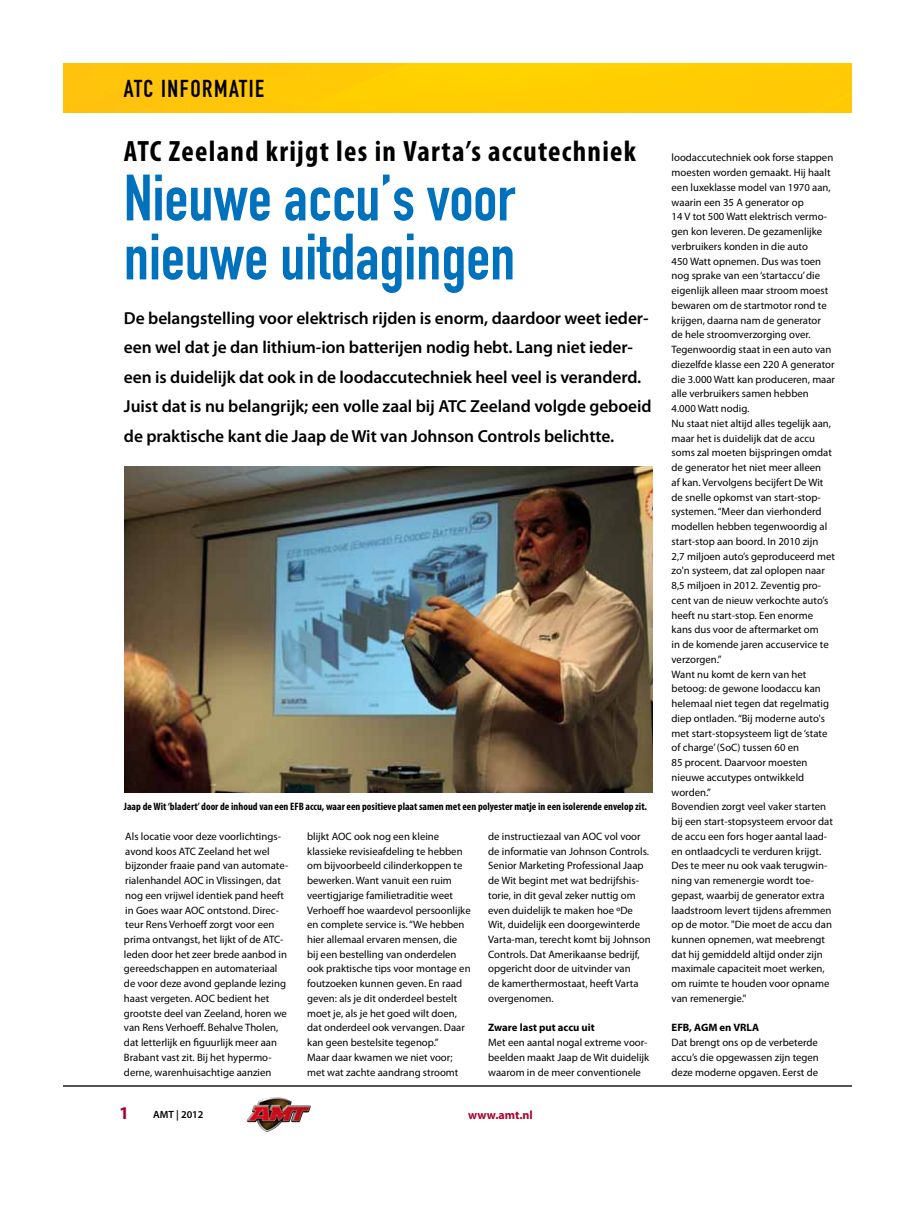
<style>
.page{position:relative;width:915px;height:1212px;background:#fff}
.page>*{position:absolute;margin:0;border:0;box-sizing:border-box;transform-origin:0 0}
.t1{font:64.35px/58.9px "DIN Engschrift Std";color:#0071bc}
.t2{font:700 condensed 29.55px "Myriad Pro";letter-spacing:.045em;color:#000}
.t3{font:24.15px "DIN Engschrift Std";letter-spacing:.065em;color:#000}
.t4{font:700 18px "Myriad Pro";color:#aa052e}
.t5{font:600 17.4px/29.5px "Myriad Pro";letter-spacing:-.005em;color:#000}
.t6{font:700 12px "Myriad Pro";color:#aa052e}
.t7{font:10.65px/14.7px "Myriad Pro";color:#000}
.t8{font:700 condensed 10.65px "Myriad Pro";color:#000}
.t9{font:700 10.65px "Myriad Pro";color:#000}
.t10{font:600 10.5px "Myriad Pro";color:#000}
</style>
<div class="page">
<img style="left:247px;top:1097px;width:63px;height:35px">
<hr style="left:64px;top:1085px;width:786px;height:1px;background:#000">
<img style="left:64px;top:64px;width:786px;height:48px">
<img style="left:124px;top:466px;width:528px;height:327px">
<h3 class="t3" style="left:124px;top:75px;width:142px">ATC INFORMATIE</h3>
<h2 class="t2" style="left:124px;top:133px;width:513px">ATC Zeeland krijgt les in Varta’s accutechniek</h2>
<h1 class="t1" style="left:124px;top:169px;width:392px">Nieuwe accu’s voor nieuwe uitdagingen</h1>
<p class="t5" style="left:124px;top:303px;width:529px">De belangstelling voor elektrisch rijden is enorm, daardoor weet ieder&shy;een wel dat je dan lithium-ion batterijen nodig hebt. Lang niet ieder&shy;een is duidelijk dat ook in de loodaccutechniek heel veel is veranderd.<br>Juist dat is nu belangrijk; een volle zaal bij ATC Zeeland volgde geboeid de praktische kant die Jaap de Wit van Johnson Controls belichtte.</p>
<p class="t8" style="left:124px;top:800px;width:524px">Jaap de Wit ‘bladert’ door de inhoud van een EFB accu, waar een positieve plaat samen met een polyester matje in een isolerende envelop zit.</p>
<p class="t7" style="left:124px;top:829px;width:166px">Als locatie voor deze voorlichtings&shy;avond koos ATC Zeeland het wel bijzonder fraaie pand van automate&shy;rialenhandel AOC in Vlissingen, dat nog een vrijwel identiek pand heeft in Goes waar AOC ontstond. Direc&shy;teur Rens Verhoeff zorgt voor een prima ontvangst, het lijkt of de ATC&shy;leden door het zeer brede aanbod in gereedschappen en automateriaal de voor deze avond geplande lezing haast vergeten. AOC bedient het grootste deel van Zeeland, horen we van Rens Verhoeff. Behalve Tholen, dat letterlijk en figuurlijk meer aan Brabant vast zit. Bij het hypermo&shy;derne, warenhuisachtige aanzien</p>
<p class="t7" style="left:307px;top:829px;width:165px">blijkt AOC ook nog een kleine klassieke revisieafdeling te hebben om bijvoorbeeld cilinderkoppen te bewerken. Want vanuit een ruim veertigjarige familietraditie weet Verhoeff hoe waardevol persoonlijke en complete service is. “We hebben hier allemaal ervaren mensen, die bij een bestelling van onderdelen ook praktische tips voor montage en foutzoeken kunnen geven. En raad geven: als je dit onderdeel bestelt moet je, als je het goed wilt doen, dat onderdeel ook vervangen. Daar kan geen bestelsite tegenop.”<br>Maar daar kwamen we niet voor; met wat zachte aandrang stroomt</p>
<p class="t7" style="left:488px;top:829px;width:164px">de instructiezaal van AOC vol voor de informatie van Johnson Controls.<br>Senior Marketing Professional Jaap de Wit begint met wat bedrijfshis&shy;torie, in dit geval zeker nuttig om even duidelijk te maken hoe ºDe<br>Wit, duidelijk een doorgewinterde<br>Varta-man, terecht komt bij Johnson<br>Controls. Dat Amerikaanse bedrijf, opgericht door de uitvinder van<br>de kamerthermostaat, heeft Varta overgenomen.</p>
<p class="t9" style="left:488px;top:1021px;width:108px">Zware last put accu uit</p>
<p class="t7" style="left:488px;top:1035px;width:162px">Met een aantal nogal extreme voor&shy;beelden maakt Jaap de Wit duidelijk waarom in de meer conventionele</p>
<h3 class="t4" style="left:119px;top:1101px;width:11px">1</h3>
<p class="t10" style="left:153px;top:1107px;width:52px">AMT | 2012</p>
<p class="t6" style="left:468px;top:1107px;width:66px">www.amt.nl</p>
<p class="t7" style="left:671px;top:150px;width:165px">loodaccutechniek ook forse stappen moesten worden gemaakt. Hij haalt een luxeklasse model van 1970 aan, waarin een 35 A generator op<br>14 V tot 500 Watt elektrisch vermo&shy;gen kon leveren. De gezamenlijke verbruikers konden in die auto<br>450 Watt opnemen. Dus was toen nog sprake van een ‘startaccu’ die eigenlijk alleen maar stroom moest bewaren om de startmotor rond te krijgen, daarna nam de generator<br>de hele stroomverzorging over.<br>Tegenwoordig staat in een auto van diezelfde klasse een 220 A generator die 3.000 Watt kan produceren, maar alle verbruikers samen hebben<br>4.000 Watt nodig.<br>Nu staat niet altijd alles tegelijk aan, maar het is duidelijk dat de accu soms zal moeten bijspringen omdat de generator het niet meer alleen<br>af kan. Vervolgens becijfert De Wit de snelle opkomst van start-stop&shy;systemen. “Meer dan vierhonderd modellen hebben tegenwoordig al start-stop aan boord. In 2010 zijn<br>2,7 miljoen auto’s geproduceerd met zo'n systeem, dat zal oplopen naar<br>8,5 miljoen in 2012. Zeventig pro&shy;cent van de nieuw verkochte auto’s heeft nu start-stop. Een enorme kans dus voor de aftermarket om<br>in de komende jaren accuservice te verzorgen.”<br>Want nu komt de kern van het betoog: de gewone loodaccu kan helemaal niet tegen dat regelmatig diep ontladen. “Bij moderne auto's met start-stopsysteem ligt de ‘state of charge’ (SoC) tussen 60 en<br>85 procent. Daarvoor moesten nieuwe accutypes ontwikkeld worden.”<br>Bovendien zorgt veel vaker starten bij een start-stopsysteem ervoor dat de accu een fors hoger aantal laad&shy;en ontlaadcycli te verduren krijgt.<br>Des te meer nu ook vaak terugwin&shy;ning van remenergie wordt toe&shy;gepast, waarbij de generator extra laadstroom levert tijdens afremmen op de motor. "Die moet de accu dan kunnen opnemen, wat meebrengt dat hij gemiddeld altijd onder zijn maximale capaciteit moet werken, om ruimte te houden voor opname van remenergie."</p>
<p class="t9" style="left:671px;top:1021px;width:89px">EFB, AGM en VRLA</p>
<p class="t7" style="left:671px;top:1035px;width:149px;text-align:justify">Dat brengt ons op de verbeterde accu’s die opgewassen zijn tegen deze moderne opgaven. Eerst de</p>
</div>
